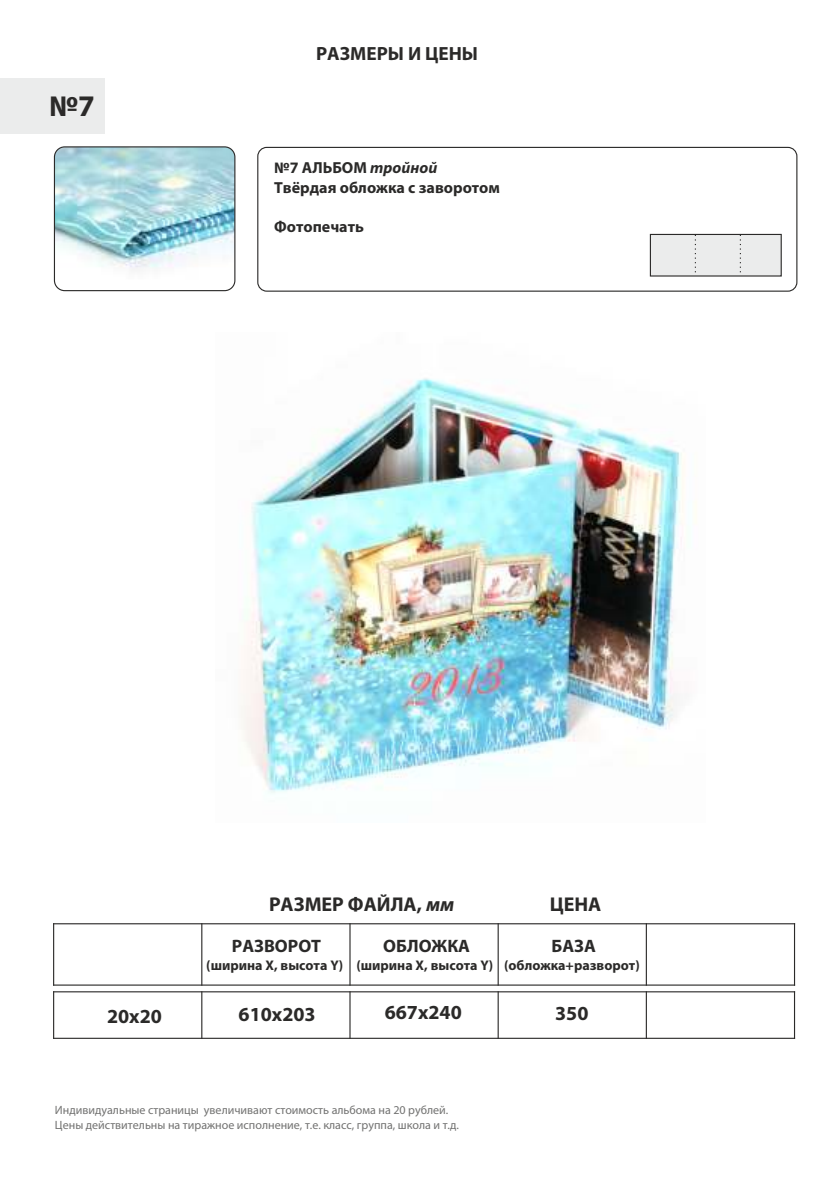
<style>
.page{position:relative;width:840px;height:1191px;background:#fff}
.page>*{position:absolute;margin:0;border:0;box-sizing:border-box;transform-origin:0 0}
.t1{font:700 30px "Myriad Pro";color:#2b2a29}
.t2{font:700 20px "Myriad Pro";color:#2b2a29}
.t3{font:700 19.2px "Myriad Pro";color:#2b2a29}
.t4{font:700 18px "Myriad Pro";color:#2b2a29}
.t5{font:700 16px/19.8px "Myriad Pro";color:#2b2a29}
.t6{font:700 14px "Myriad Pro";color:#2b2a29}
.t7{font:12px/14.4px "Myriad Pro";color:#727271}
.s1{font-style:italic}
</style>
<div class="page">
<img style="left:241px;top:378px;width:455px;height:416px">
<img style="left:54px;top:147px;width:181px;height:144px;border-radius:10px">
<div style="left:54px;top:146px;width:181px;height:145px;border:1px solid #2b2a29;border-radius:10px"></div>
<div style="left:257px;top:147px;width:540px;height:145px;border:1px solid #2b2a29;border-radius:9px"></div>
<svg style="left:649px;top:233px;width:132px;height:44px;background:#dfdfdf"></svg>
<div style="left:0;top:78px;width:105px;height:56px;background:#ebecec"></div>
<hr style="left:53px;top:923px;width:1px;height:62px;background:#2b2a29">
<hr style="left:201px;top:923px;width:1px;height:62px;background:#2b2a29">
<hr style="left:349px;top:923px;width:1px;height:62px;background:#2b2a29">
<hr style="left:497px;top:923px;width:1px;height:62px;background:#2b2a29">
<hr style="left:645px;top:923px;width:1px;height:62px;background:#2b2a29">
<hr style="left:793px;top:923px;width:1px;height:62px;background:#2b2a29">
<hr style="left:53px;top:984px;width:741px;height:1px;background:#2b2a29">
<hr style="left:53px;top:923px;width:741px;height:1px;background:#2b2a29">
<hr style="left:53px;top:991px;width:1px;height:47px;background:#2b2a29">
<hr style="left:201px;top:991px;width:1px;height:47px;background:#2b2a29">
<hr style="left:349px;top:991px;width:1px;height:47px;background:#2b2a29">
<hr style="left:497px;top:991px;width:1px;height:47px;background:#2b2a29">
<hr style="left:645px;top:991px;width:1px;height:47px;background:#2b2a29">
<hr style="left:793px;top:991px;width:1px;height:47px;background:#2b2a29">
<hr style="left:53px;top:1037px;width:741px;height:1px;background:#2b2a29">
<hr style="left:53px;top:991px;width:741px;height:1px;background:#2b2a29">
<h1 class="t1" style="left:49px;top:93px;width:47px">№7</h1>
<h3 class="t3" style="left:316px;top:45px;width:163px">РАЗМЕРЫ И ЦЕНЫ</h3>
<h3 class="t5" style="left:274px;top:159px;width:227px">№7 АЛЬБОМ <span class="s1">тройной<br></span>Твёрдая обложка с заворотом</h3>
<h3 class="t5" style="left:274px;top:218px;width:91px">Фотопечать</h3>
<h2 class="t2" style="left:269px;top:896px;width:187px">РАЗМЕР ФАЙЛА, <span class="s1">мм</span></h2>
<h2 class="t2" style="left:549px;top:896px;width:53px">ЦЕНА</h2>
<h3 class="t4" style="left:232px;top:938px;width:91px">РАЗВОРОТ</h3>
<p class="t6" style="left:206px;top:959px;width:138px">(ширина Х, высота Y)</p>
<h2 class="t2" style="left:107px;top:1008px;width:56px">20x20</h2>
<h2 class="t2" style="left:238px;top:1006px;width:78px">610x203</h2>
<h3 class="t4" style="left:383px;top:938px;width:88px">ОБЛОЖКА</h3>
<p class="t6" style="left:356px;top:959px;width:138px">(ширина Х, высота Y)</p>
<h2 class="t2" style="left:384px;top:1004px;width:78px">667x240</h2>
<h3 class="t4" style="left:551px;top:938px;width:46px">БАЗА</h3>
<p class="t6" style="left:504px;top:959px;width:137px">(обложка+разворот)</p>
<h2 class="t2" style="left:555px;top:1004px;width:35px">350</h2>
<p class="t7" style="left:55px;top:1104px;width:405px">Индивидуальные страницы увеличивают стоимость альбома на 20 рублей.<br>Цены действительны на тиражное исполнение, т.е. класс, группа, школа и т.д.</p>
</div>
